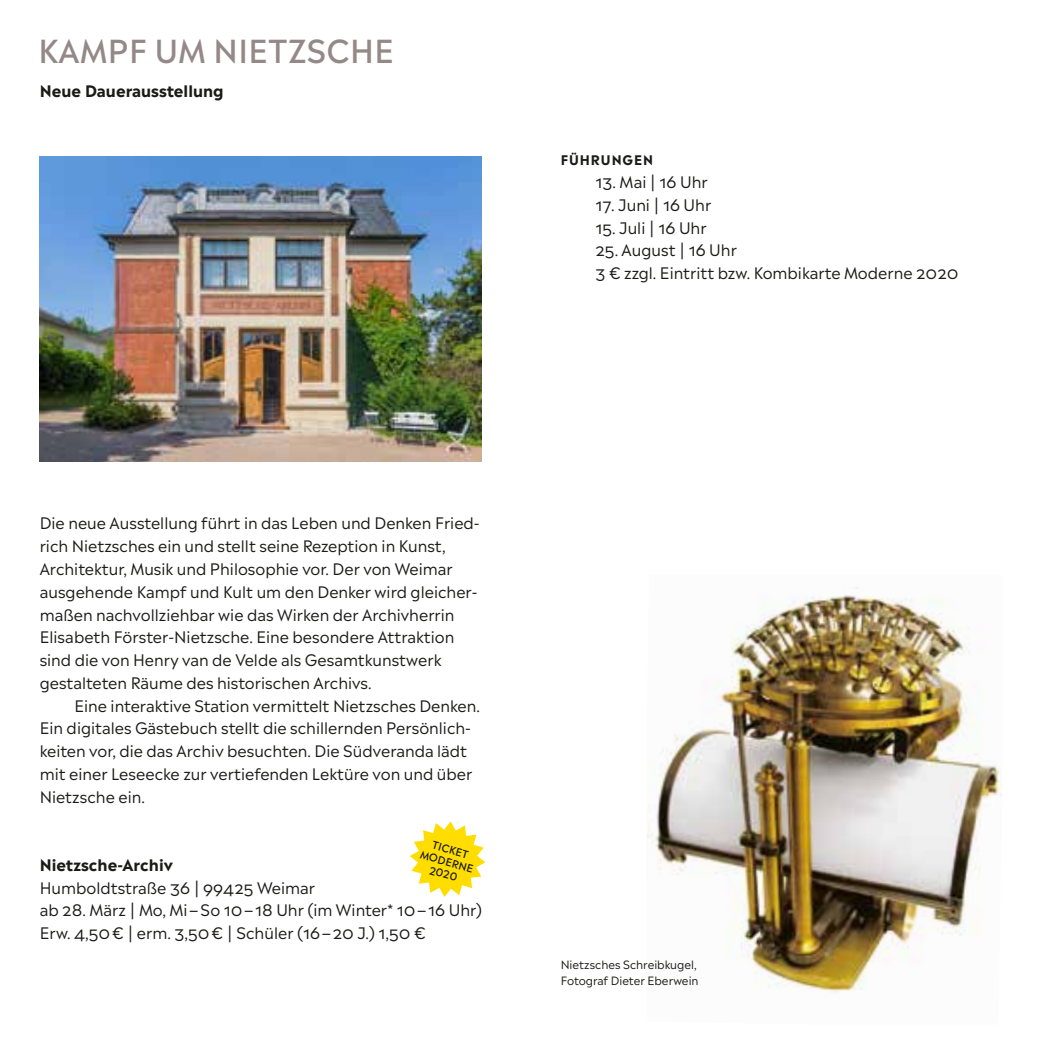
<style>
.page{position:relative;width:1042px;height:1042px;background:#fff}
.page>*{position:absolute;margin:0;border:0;box-sizing:border-box;transform-origin:0 0}
.V_Titel_Madera_18pt{font:500 31.5px "Madera";letter-spacing:.01em;color:#948986}
.V_Brot_Madera_9pt{font:15.75px/22.8px "Madera";color:#1a1a18}
.V_Brot_Madera_9pt-2{font:700 15.75px "Madera";color:#1a1a18}
.V_Brot_Madera_9pt-3{font:700 13.12px "Madera";letter-spacing:.07em;color:#1a1a18}
.BU{font:11.38px/15.8px "Madera";color:#1a1a18}
.t1{font:500 10.5px/12.6px "Madera";color:#1a1a18;text-align:center}
</style>
<div class="page">
<img style="left:647px;top:588px;width:355px;height:404px">
<img style="left:40px;top:156px;width:441px;height:305px">
<svg style="left:410px;top:821px;width:75px;height:76px"></svg>
<p class="V_Titel_Madera_18pt" style="left:38px;top:24px;width:357px">KAMPF UM NIETZSCHE</p>
<p class="V_Brot_Madera_9pt-2" style="left:40px;top:77px;width:185px">Neue Dauerausstellung</p>
<p class="V_Brot_Madera_9pt-3" style="left:561px;top:149px;width:94px">FÜHRUNGEN</p>
<p class="V_Brot_Madera_9pt" style="left:595px;top:169px;width:114px">13. Mai | 16 Uhr</p>
<p class="V_Brot_Madera_9pt" style="left:595px;top:192px;width:117px">17. Juni | 16 Uhr</p>
<p class="V_Brot_Madera_9pt" style="left:595px;top:214px;width:113px">15. Juli | 16 Uhr</p>
<p class="V_Brot_Madera_9pt" style="left:595px;top:237px;width:143px">25. August | 16 Uhr</p>
<p class="V_Brot_Madera_9pt" style="left:595px;top:260px;width:365px">3 € zzgl. Eintritt bzw. Kombikarte Moderne 2020</p>
<p class="V_Brot_Madera_9pt" style="left:40px;top:510px;width:441px">Die neue Ausstellung führt in das Leben und Denken Fried&shy;rich Nietzsches ein und stellt seine Rezeption in Kunst, Architektur, Musik und Philosophie vor. Der von Weimar ausgehende Kampf und Kult um den Denker wird gleicher&shy;maßen nachvollziehbar wie das Wirken der Archivherrin Elisabeth Förster-Nietzsche. Eine besondere Attraktion sind die von Henry van de Velde als Gesamtkunstwerk gestalteten Räume des historischen Archivs.</p>
<p class="V_Brot_Madera_9pt" style="left:40px;top:692px;width:442px;text-indent:35px">Eine interaktive Station vermittelt Nietzsches Denken.<br>Ein digitales Gästebuch stellt die schillernden Persönlich&shy;keiten vor, die das Archiv besuchten. Die Südveranda lädt mit einer Leseecke zur vertiefenden Lektüre von und über Nietzsche ein.</p>
<p class="t1" style="left:426px;top:834px;width:56px;rotate:16deg">TICKET<br>MODERNE<br>2020</p>
<p class="V_Brot_Madera_9pt-2" style="left:40px;top:851px;width:135px">Nietzsche-Archiv</p>
<p class="V_Brot_Madera_9pt" style="left:40px;top:874px;width:277px">Humboldtstraße 36 | 99425 Weimar</p>
<p class="V_Brot_Madera_9pt" style="left:40px;top:897px;width:444px">ab 28. März | Mo, Mi –So 10–18 Uhr (im Winter* 10–16 Uhr)</p>
<p class="V_Brot_Madera_9pt" style="left:40px;top:920px;width:387px">Erw. 4,50€ | erm. 3,50€ | Schüler (16–20 J.) 1,50 €</p>
<p class="BU" style="left:561px;top:955px;width:139px">Nietzsches Schreibkugel,<br>Fotograf Dieter Eberwein</p>
</div>
